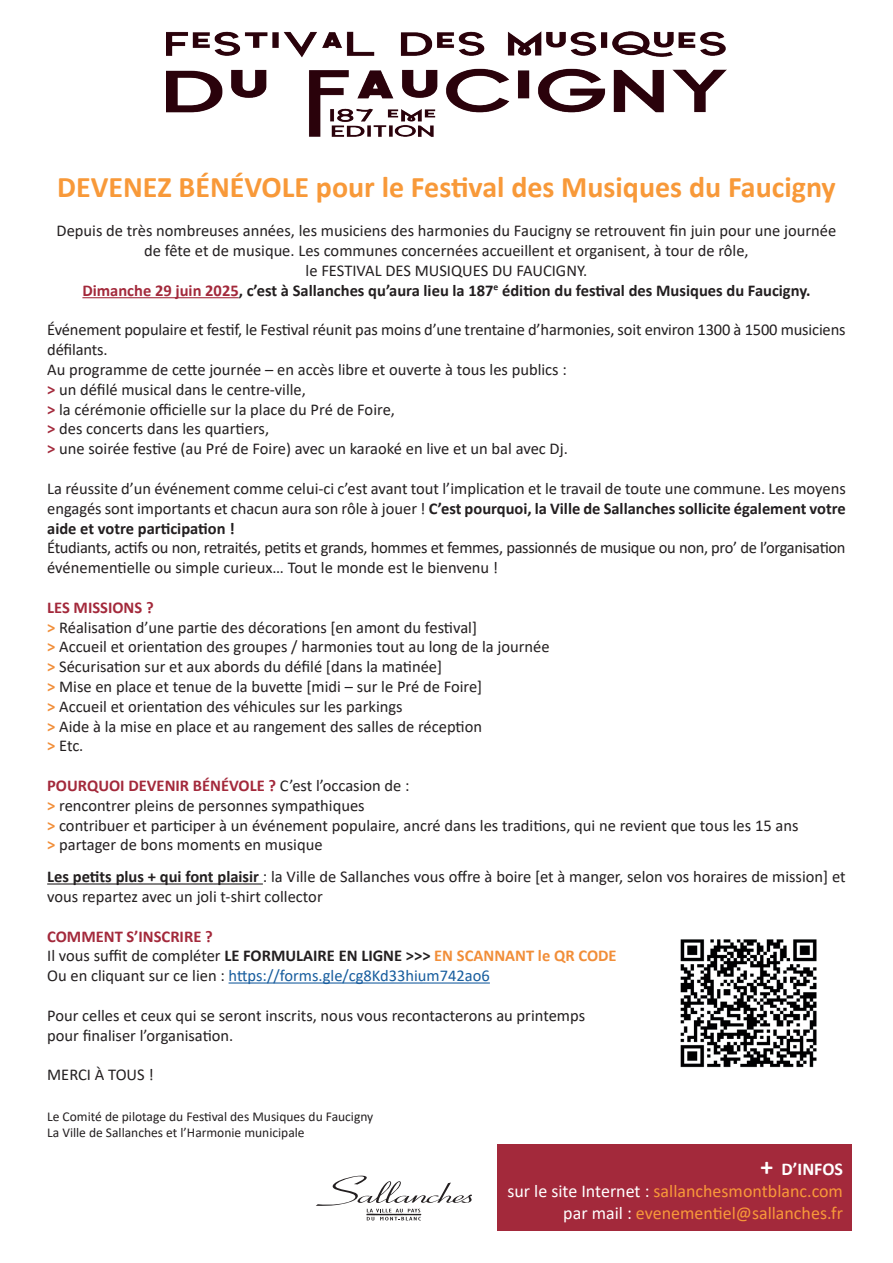
<style>
.page{position:relative;width:893px;height:1263px;background:#fff}
.page>*{position:absolute;margin:0;border:0;box-sizing:border-box;transform-origin:0 0}
.t1{font:700 30px "Calibri";color:#f89939}
.t2{font:18px/21.6px "Calibri";color:#f89939;text-align:right}
.t3{font:16.5px/19.8px "Calibri";color:#231f20}
.t4{font:16.5px/19.8px "Calibri";letter-spacing:-.02em;color:#231f20}
.t5{font:13.5px/16.5px "Calibri";color:#231f20}
.s1{font-weight:700;color:#a3293b}
.s2{font-weight:700}
.s3{font-weight:700;color:#f18e39}
.s4{color:#175d9e}
.s5{font-weight:700;font-size:25.5px;color:#fff}
.s6{font-weight:700;color:#fff}
.s7{color:#fff}
</style>
<div class="page">
<hr style="left:82px;top:297px;width:157px;height:1px;background:#a3293b">
<hr style="left:47px;top:883px;width:216px;height:1px;background:#231f20">
<hr style="left:229px;top:982px;width:261px;height:1px;background:#175d9e">
<img style="left:167px;top:32px;width:559px;height:105px">
<div style="left:497px;top:1144px;width:354px;height:86px;background:#a3293b"></div>
<svg style="left:316px;top:1175px;width:156px;height:45px"></svg>
<img style="left:680px;top:939px;width:137px;height:129px">
<h1 class="t1" style="left:57px;top:166px;width:780px">DEVENEZ BÉNÉVOLE pour le Festival des Musiques du Faucigny</h1>
<p class="t3" style="left:57px;top:221px;width:781px;text-align:center">Depuis de très nombreuses années, les musiciens des harmonies du Faucigny se retrouvent fin juin pour une journée de fête et de musique. Les communes concernées accueillent et organisent, à tour de rôle,<br>le FESTIVAL DES MUSIQUES DU FAUCIGNY.<br><span class="s1">Dimanche 29 juin 2025</span><span class="s2">, c’est à Sallanches qu’aura lieu la 187</span><sup>e</sup> <span class="s2">édition du festival des Musiques du Faucigny.</span></p>
<p class="t3" style="left:47px;top:320px;width:800px">Événement populaire et festif, le Festival réunit pas moins d’une trentaine d’harmonies, soit environ 1300 à 1500 musiciens défilants.<br>Au programme de cette journée – en accès libre et ouverte à tous les publics :<br><span class="s1">&gt;</span> un défilé musical dans le centre-ville,<br><span class="s1">&gt;</span> la cérémonie officielle sur la place du Pré de Foire,<br><span class="s1">&gt;</span> des concerts dans les quartiers,<br><span class="s1">&gt;</span> une soirée festive (au Pré de Foire) avec un karaoké en live et un bal avec Dj.</p>
<p class="t3" style="left:47px;top:478px;width:800px;text-align:justify">La réussite d’un événement comme celui-ci c’est avant tout l’implication et le travail de toute une commune. Les moyens engagés sont importants et chacun aura son rôle à jouer ! <span class="s2">C’est pourquoi, la Ville de Sallanches sollicite également votre aide et votre participation !</span></p>
<p class="t4" style="left:47px;top:537px;width:800px">Étudiants, actifs ou non, retraités, petits et grands, hommes et femmes, passionnés de musique ou non, pro’ de l’organisation événementielle ou simple curieux… Tout le monde est le bienvenu !</p>
<p class="t3" style="left:47px;top:597px;width:504px"><span class="s1">LES MISSIONS ?<br></span><span class="s3">&gt;</span> Réalisation d’une partie des décorations [en amont du festival]<br><span class="s3">&gt;</span> Accueil et orientation des groupes / harmonies tout au long de la journée <span class="s3">&gt;</span> Sécurisation sur et aux abords du défilé [dans la matinée]<br><span class="s3">&gt;</span> Mise en place et tenue de la buvette [midi – sur le Pré de Foire]<br><span class="s3">&gt;</span> Accueil et orientation des véhicules sur les parkings<br><span class="s3">&gt;</span> Aide à la mise en place et au rangement des salles de réception<br><span class="s3">&gt;</span> Etc.</p>
<p class="t3" style="left:47px;top:775px;width:753px"><span class="s1">POURQUOI DEVENIR BÉNÉVOLE ?</span> C’est l’occasion de :<br><span class="s3">&gt;</span> rencontrer pleins de personnes sympathiques<br><span class="s3">&gt;</span> contribuer et participer à un événement populaire, ancré dans les traditions, qui ne revient que tous les 15 ans <span class="s3">&gt;</span> partager de bons moments en musique</p>
<p class="t3" style="left:47px;top:866px;width:800px"><span class="s2">Les petits plus + qui font plaisir</span> : la Ville de Sallanches vous offre à boire [et à manger, selon vos horaires de mission] et vous repartez avec un joli t-shirt collector</p>
<p class="t3" style="left:47px;top:926px;width:571px"><span class="s1">COMMENT S’INSCRIRE ?<br></span>Il vous suffit de compléter <span class="s2">LE FORMULAIRE EN LIGNE &gt;&gt;&gt;</span> <span class="s3">EN SCANNANT le QR CODE<br></span>Ou en cliquant sur ce lien : <span class="s4">https://forms.gle/cg8Kd33hium742ao6</span></p>
<p class="t3" style="left:47px;top:1005px;width:539px">Pour celles et ceux qui se seront inscrits, nous vous recontacterons au printemps pour finaliser l’organisation.</p>
<p class="t3" style="left:47px;top:1064px;width:108px">MERCI À TOUS !</p>
<p class="t5" style="left:47px;top:1108px;width:328px">Le Comité de pilotage du Festival des Musiques du Faucigny<br>La Ville de Sallanches et l’Harmonie municipale</p>
<p class="t2" style="left:507px;top:1158px;width:337px"><span class="s5">+</span> <span class="s6">D’INFOS<br></span><span class="s7">sur le site Internet :</span> sallanchesmontblanc.com <span class="s7">par mail :</span> evenementiel@sallanches.fr</p>
</div>
